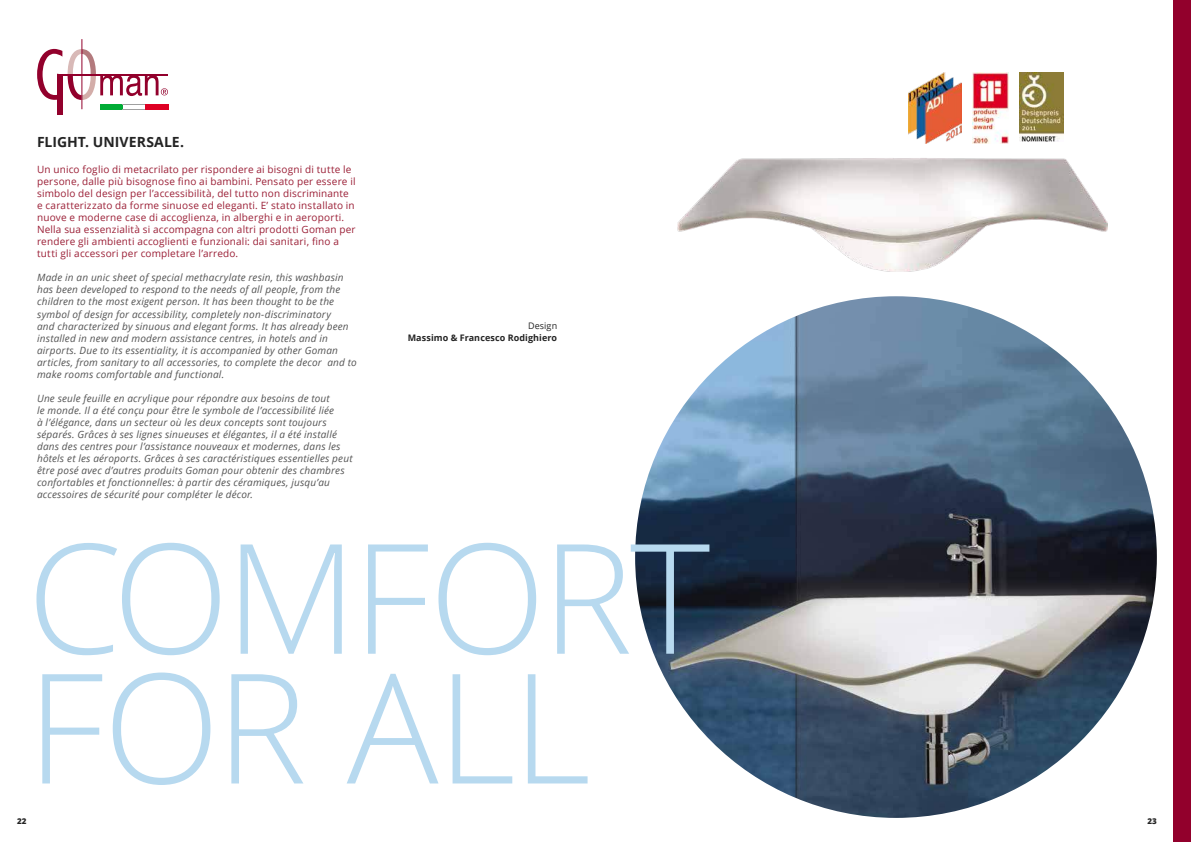
<style>
.page{position:relative;width:1191px;height:842px;background:#fff}
.page>*{position:absolute;margin:0;border:0;box-sizing:border-box;transform-origin:0 0}
.t1{font:300 153px/129.7px "Open Sans";letter-spacing:-.025em;color:#b7d9ef}
.t2{font:700 14px "Open Sans";color:#242424}
.t3{font:italic 10px/12px "Open Sans";letter-spacing:.015em;color:#545454}
.t4{font:10px/12px "Open Sans";letter-spacing:.02em;color:#9b1f36}
.t5{font:700 9px "Open Sans";letter-spacing:.01em;color:#242424}
.t6{font:9px "Open Sans";letter-spacing:.015em;color:#242424}
.t7{font:800 8px "Open Sans";color:#242424}
</style>
<div class="page">
<img style="left:677px;top:158px;width:430px;height:113px">
<img style="left:635px;top:296px;width:521px;height:522px;border-radius:261px">
<img style="left:1019px;top:72px;width:44px;height:70px">
<img style="left:972px;top:72px;width:37px;height:71px">
<img style="left:909px;top:72px;width:52px;height:71px">
<div style="left:1174px;top:0;width:17px;height:842px;background:#92002c"></div>
<svg style="left:37px;top:49px;width:25px;height:51px"></svg>
<hr style="left:57px;top:74px;width:111px;height:1px;background:#92002c">
<div style="left:57px;top:75px;width:5px;height:40px;background:#92002c"></div>
<hr style="left:82px;top:39px;width:1px;height:70px;background:#92002c">
<svg style="left:68px;top:49px;width:100px;height:61px"></svg>
<h2 class="t2" style="left:37px;top:132px;width:148px">FLIGHT. UNIVERSALE.</h2>
<p class="t4" style="left:37px;top:164px;width:320px">Un unico foglio di metacrilato per rispondere ai bisogni di tutte le persone, dalle più bisognose fino ai bambini. Pensato per essere il simbolo del design per l’accessibilità, del tutto non discriminante e caratterizzato da forme sinuose ed eleganti. E’ stato installato in nuove e moderne case di accoglienza, in alberghi e in aeroporti.<br>Nella sua essenzialità si accompagna con altri prodotti Goman per rendere gli ambienti accoglienti e funzionali: dai sanitari, fino a tutti gli accessori per completare l’arredo.</p>
<p class="t3" style="left:37px;top:272px;width:321px">Made in an unic sheet of special methacrylate resin, this washbasin has been developed to respond to the needs of all people, from the children to the most exigent person. It has been thought to be the symbol of design for accessibility, completely non-discriminatory<br>and characterized by sinuous and elegant forms. It has already been installed in new and modern assistance centres, in hotels and in airports. Due to its essentiality, it is accompanied by other Goman articles, from sanitary to all accessories, to complete the decor and to make rooms comfortable and functional.</p>
<p class="t3" style="left:37px;top:392px;width:317px">Une seule feuille en acrylique pour répondre aux besoins de tout<br>le monde. Il a été conçu pour être le symbole de l’accessibilité liée<br>à l’élégance, dans un secteur où les deux concepts sont toujours séparés. Grâces à ses lignes sinueuses et élégantes, il a été installé dans des centres pour l’assistance nouveaux et modernes, dans les hôtels et les aéroports. Grâces à ses caractéristiques essentielles peut être posé avec d’autres produits Goman pour obtenir des chambres confortables et fonctionnelles: à partir des céramiques, jusqu’au accessoires de sécurité pour compléter le décor.</p>
<p class="t6" style="left:528px;top:320px;width:31px">Design</p>
<p class="t5" style="left:408px;top:332px;width:151px">Massimo &amp; Francesco Rodighiero</p>
<h1 class="t1" style="left:27px;top:529px;width:685px">COMFORT<br>FOR ALL</h1>
<p class="t7" style="left:17px;top:815px;width:11px">22</p>
<p class="t7" style="left:1147px;top:815px;width:11px">23</p>
</div>
